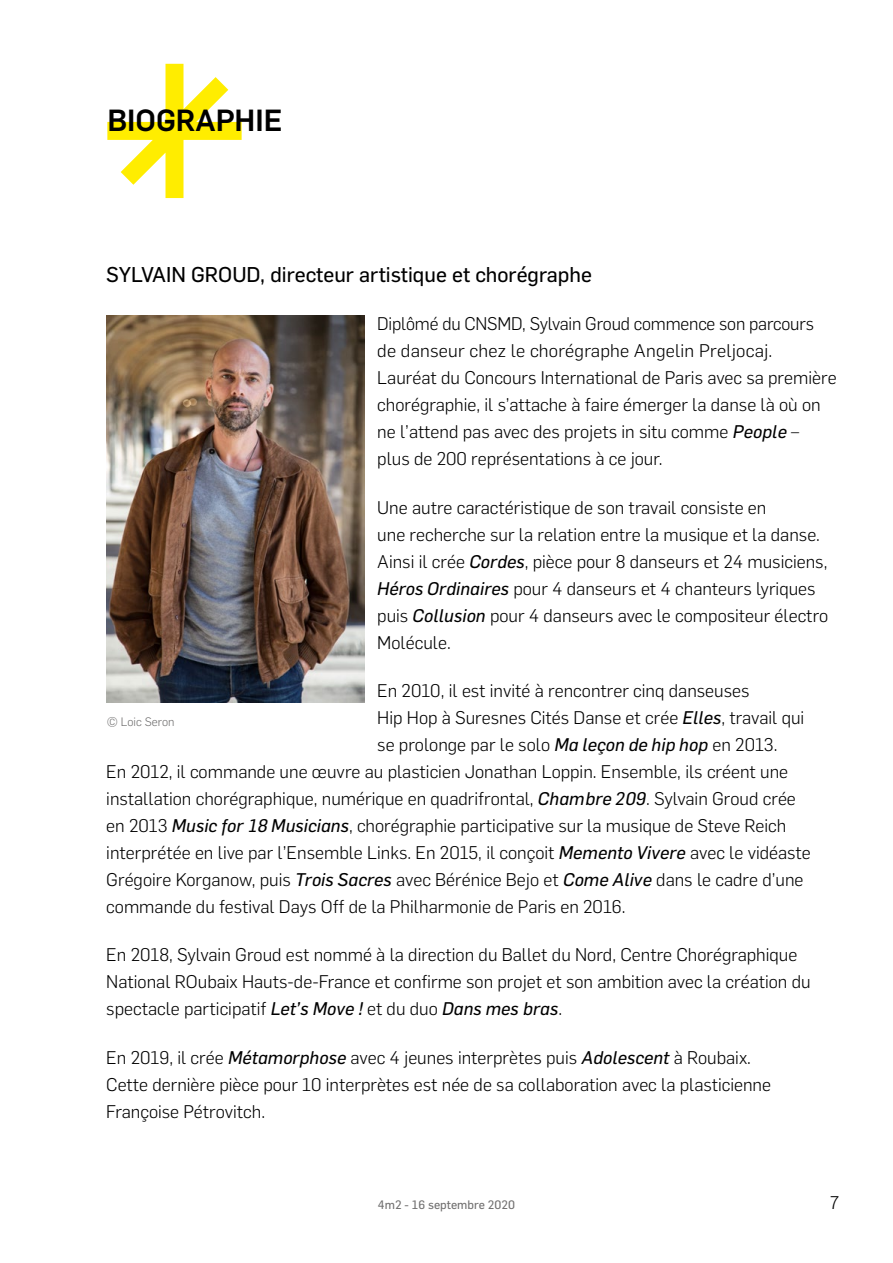
<style>
.page{position:relative;width:893px;height:1263px;background:#fff}
.page>*{position:absolute;margin:0;border:0;box-sizing:border-box;transform-origin:0 0}
.t1{font:500 30px "Flama";color:#000}
.t2{font:21px "Flama Basic";color:#000}
.t3{font:300 18px/27px "Flama";color:#000}
.t4{font:12px "Flama";color:#706f6f}
.t5{font:300 12px "Flama";color:#706f6f}
.s1{font-weight:400;font-style:italic}
</style>
<div class="page">
<svg style="left:107px;top:64px;width:135px;height:134px"></svg>
<img style="left:106px;top:315px;width:259px;height:387px">
<h1 class="t1" style="left:107px;top:98px;width:177px">BIOGRAPHIE</h1>
<p class="t2" style="left:106px;top:260px;width:487px">SYLVAIN GROUD, directeur artistique et chorégraphe</p>
<p class="t3" style="left:377px;top:309px;width:461px">Diplômé du CNSMD, Sylvain Groud commence son parcours de danseur chez le chorégraphe Angelin Preljocaj.<br>Lauréat du Concours International de Paris avec sa première chorégraphie, il s’attache à faire émerger la danse là où on ne l’attend pas avec des projets in situ comme <span class="s1">People</span> –<br>plus de 200 représentations à ce jour.</p>
<p class="t3" style="left:377px;top:493px;width:453px">Une autre caractéristique de son travail consiste en<br>une recherche sur la relation entre la musique et la danse.<br>Ainsi il crée <span class="s1">Cordes</span>, pièce pour 8 danseurs et 24 musiciens, <span class="s1">Héros Ordinaires</span> pour 4 danseurs et 4 chanteurs lyriques puis <span class="s1">Collusion</span> pour 4 danseurs avec le compositeur électro Molécule.</p>
<p class="t3" style="left:377px;top:676px;width:374px">En 2010, il est invité à rencontrer cinq danseuses</p>
<p class="t3" style="left:377px;top:703px;width:428px">Hip Hop à Suresnes Cités Danse et crée <span class="s1">Elles</span>, travail qui</p>
<p class="t3" style="left:377px;top:730px;width:402px">se prolonge par le solo <span class="s1">Ma leçon de hip hop</span> en 2013.</p>
<p class="t3" style="left:106px;top:757px;width:683px">En 2012, il commande une œuvre au plasticien Jonathan Loppin. Ensemble, ils créent une</p>
<p class="t3" style="left:106px;top:784px;width:691px">installation chorégraphique, numérique en quadrifrontal, <span class="s1">Chambre 209</span>. Sylvain Groud crée</p>
<p class="t3" style="left:106px;top:811px;width:682px">en 2013 <span class="s1">Music for 18 Musicians</span>, chorégraphie participative sur la musique de Steve Reich</p>
<p class="t3" style="left:106px;top:838px;width:706px">interprétée en live par l’Ensemble Links. En 2015, il conçoit <span class="s1">Memento Vivere</span> avec le vidéaste</p>
<p class="t3" style="left:106px;top:865px;width:699px">Grégoire Korganow, puis <span class="s1">Trois Sacres</span> avec Bérénice Bejo et <span class="s1">Come Alive</span> dans le cadre d’une</p>
<p class="t3" style="left:106px;top:892px;width:521px">commande du festival Days Off de la Philharmonie de Paris en 2016.</p>
<p class="t3" style="left:106px;top:940px;width:706px">En 2018, Sylvain Groud est nommé à la direction du Ballet du Nord, Centre Chorégraphique<br>National ROubaix Hauts-de-France et confirme son projet et son ambition avec la création du spectacle participatif <span class="s1">Let’s Move !</span> et du duo <span class="s1">Dans mes bras</span>.</p>
<p class="t3" style="left:106px;top:1043px;width:666px">En 2019, il crée <span class="s1">Métamorphose</span> avec 4 jeunes interprètes puis <span class="s1">Adolescent</span> à Roubaix.<br>Cette dernière pièce pour 10 interprètes est née de sa collaboration avec la plasticienne<br>Françoise Pétrovitch.</p>
<p class="t5" style="left:107px;top:714px;width:69px">© Loic Seron</p>
<p class="t4" style="left:378px;top:1197px;width:139px">4m2 - 16 septembre 2020</p>
<p class="t3" style="left:830px;top:1188px;width:11px">7</p>
</div>
